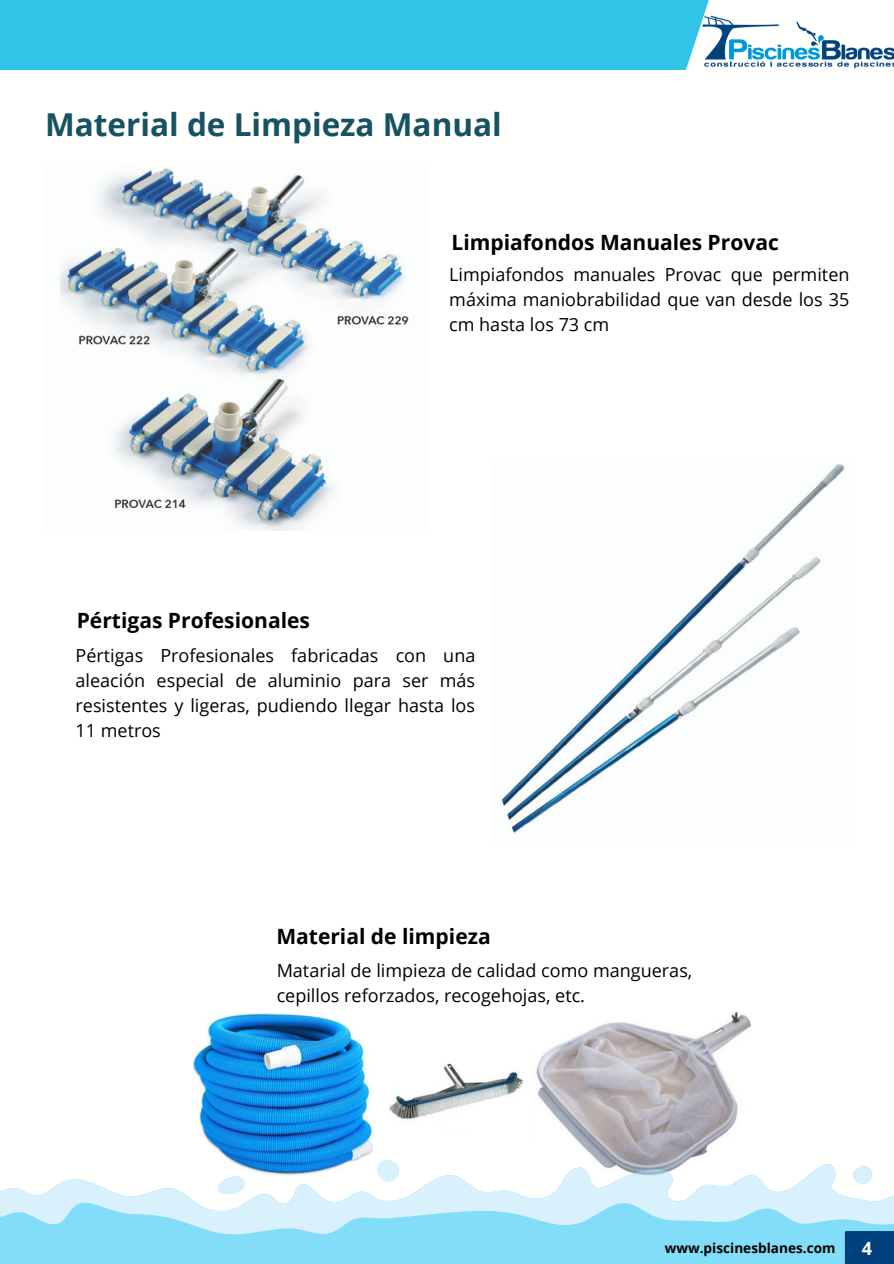
<style>
.page{position:relative;width:894px;height:1264px;background:#fff}
.page>*{position:absolute;margin:0;border:0;box-sizing:border-box;transform-origin:0 0}
.t1{font:700 31.5px "Open Sans";color:#155262}
.t2{font:700 21px "Open Sans";color:#000}
.t3{font:700 18.15px "Open Sans";color:#fff}
.t4{font:18px/24.8px "Open Sans";color:#000;text-align:justify}
.t5{font:700 13.65px "Open Sans";color:#000}
</style>
<div class="page">
<div style="left:0;top:0;width:893px;height:70px;background:#31c3e8"></div>
<svg style="left:686px;top:0;width:207px;height:70px"></svg>
<img style="left:700px;top:13px;width:193px;height:55px">
<img style="left:60px;top:168px;width:349px;height:363px">
<img style="left:501px;top:464px;width:344px;height:369px">
<img style="left:192px;top:1012px;width:558px;height:145px">
<div style="left:0;top:1237px;width:844px;height:26px;background:#81ddf8"></div>
<svg style="left:0;top:1157px;width:893px;height:80px"></svg>
<svg style="left:848px;top:1165px;width:24px;height:19px"></svg>
<div style="left:844px;top:1230px;width:49px;height:33px;background:#00417d"></div>
<p class="t1" style="left:45px;top:103px;width:458px">Material de Limpieza Manual</p>
<p class="t2" style="left:451px;top:227px;width:329px">Limpiafondos Manuales Provac</p>
<p class="t4" style="left:449px;top:262px;width:401px">Limpiafondos manuales Provac que permiten máxima maniobrabilidad que van desde los 35 cm hasta los 73 cm</p>
<p class="t2" style="left:77px;top:605px;width:235px">Pértigas Profesionales</p>
<p class="t4" style="left:75px;top:643px;width:401px">Pértigas Profesionales fabricadas con una aleación especial de aluminio para ser más resistentes y ligeras, pudiendo llegar hasta los 11 metros</p>
<p class="t2" style="left:276px;top:921px;width:216px">Material de limpieza</p>
<p class="t4" style="left:276px;top:957px;width:417px">Matarial de limpieza de calidad como mangueras, cepillos reforzados, recogehojas, etc.</p>
<p class="t5" style="left:664px;top:1238px;width:172px">www.piscinesblanes.com</p>
<p class="t3" style="left:861px;top:1235px;width:12px">4</p>
</div>
